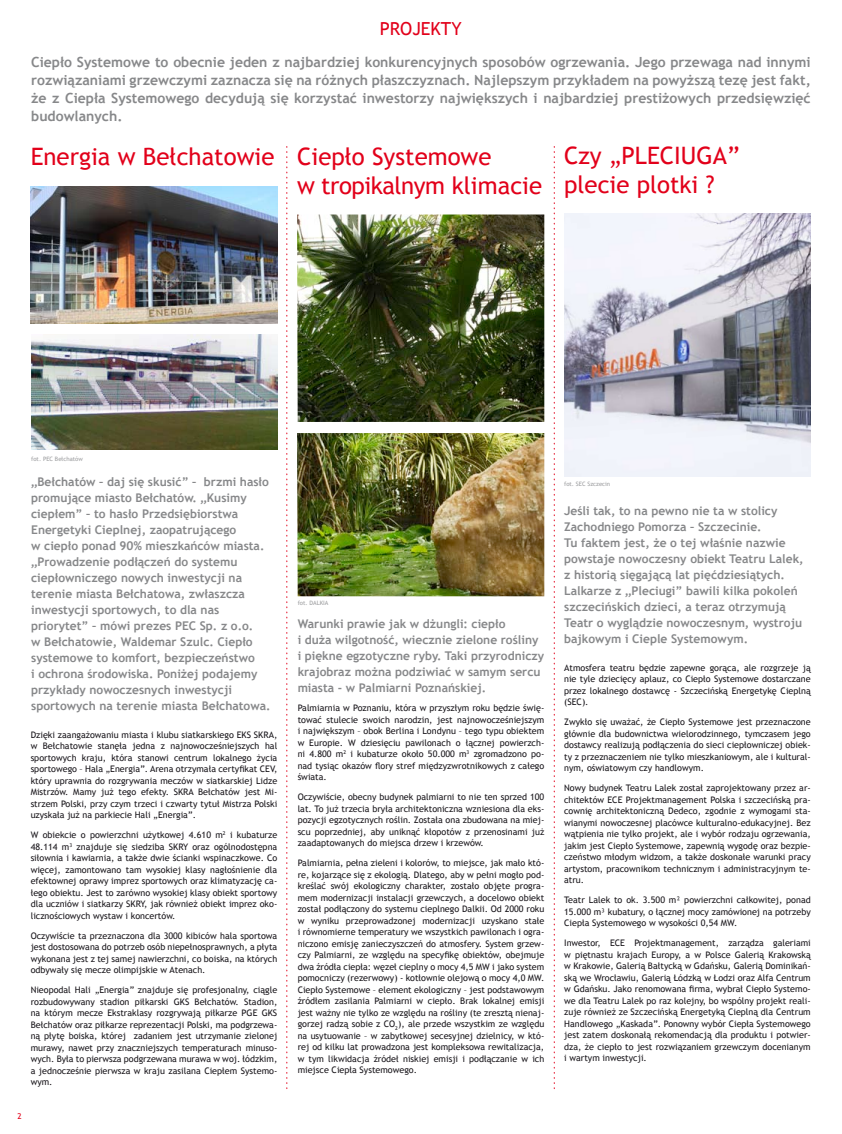
<style>
.page{position:relative;width:842px;height:1134px;background:#fff}
.page>*{position:absolute;margin:0;border:0;box-sizing:border-box;transform-origin:0 0}
.t1{font:24px/28.8px "Trebuchet MS";color:#e2001a}
.t2{font:18px "Trebuchet MS";color:#e2001a}
.t3{font:700 14px/18px "Trebuchet MS";color:#87888a;text-align:justify}
.t4{font:700 12px/16px "Trebuchet MS";color:#87888a}
.t5{font:9px/11.5px "Trebuchet MS";color:#1a171c;text-align:justify}
.t6{font:8px "Trebuchet MS";color:#e2001a}
.t7{font:6px "Trebuchet MS";color:#9d9ea0}
</style>
<div class="page">
<svg style="left:286px;top:146px;width:1px;height:943px"></svg>
<svg style="left:554px;top:146px;width:1px;height:943px"></svg>
<img style="left:297px;top:214px;width:247px;height:208px">
<img style="left:297px;top:433px;width:247px;height:163px">
<img style="left:31px;top:187px;width:246px;height:136px">
<img style="left:31px;top:334px;width:246px;height:116px">
<img style="left:564px;top:213px;width:247px;height:263px">
<h2 class="t2" style="left:380px;top:18px;width:83px">PROJEKTY</h2>
<p class="t3" style="left:31px;top:53px;width:781px">Ciepło Systemowe to obecnie jeden z najbardziej konkurencyjnych sposobów ogrzewania. Jego przewaga nad innymi rozwiązaniami grzewczymi zaznacza się na różnych płaszczyznach. Najlepszym przykładem na powyższą tezę jest fakt, że z Ciepła Systemowego decydują się korzystać inwestorzy największych i najbardziej prestiżowych przedsięwzięć budowlanych.</p>
<h1 class="t1" style="left:297px;top:143px;width:246px;text-indent:-266px">Energia w Bełchatowie Ciepło Systemowe<br>w tropikalnym klimacie</h1>
<h1 class="t1" style="left:564px;top:142px;width:177px">Czy „PLECIUGA” plecie plotki ?</h1>
<p class="t7" style="left:31px;top:455px;width:53px">fot. PEC Bełchatów</p>
<p class="t4" style="left:31px;top:473px;width:241px">„Bełchatów – daj się skusić” – brzmi hasło promujące miasto Bełchatów. „Kusimy ciepłem” – to hasło Przedsiębiorstwa Energetyki Cieplnej, zaopatrującego<br>w ciepło ponad 90% mieszkańców miasta. „Prowadzenie podłączeń do systemu ciepłowniczego nowych inwestycji na terenie miasta Bełchatowa, zwłaszcza inwestycji sportowych, to dla nas priorytet” – mówi prezes PEC Sp. z o.o.<br>w Bełchatowie, Waldemar Szulc. Ciepło systemowe to komfort, bezpieczeństwo<br>i ochrona środowiska. Poniżej podajemy przykłady nowoczesnych inwestycji sportowych na terenie miasta Bełchatowa.</p>
<p class="t5" style="left:31px;top:729px;width:248px">Dzięki zaangażowaniu miasta i klubu siatkarskiego EKS SKRA, w Bełchatowie stanęła jedna z najnowocześniejszych hal sportowych kraju, która stanowi centrum lokalnego życia sportowego – Hala „Energia”. Arena otrzymała certyfikat CEV, który uprawnia do rozgrywania meczów w siatkarskiej Lidze Mistrzów. Mamy już tego efekty. SKRA Bełchatów jest Mi&shy;strzem Polski, przy czym trzeci i czwarty tytuł Mistrza Polski uzyskała już na parkiecie Hali „Energia”.</p>
<p class="t5" style="left:31px;top:829px;width:248px">W obiekcie o powierzchni użytkowej 4.610 m<sup>2</sup> i kubaturze 48.114 m<sup>3</sup> znajduje się siedziba SKRY oraz ogólnodostępna siłownia i kawiarnia, a także dwie ścianki wspinaczkowe. Co więcej, zamontowano tam wysokiej klasy nagłośnienie dla efektownej oprawy imprez sportowych oraz klimatyzację ca&shy;łego obiektu. Jest to zarówno wysokiej klasy obiekt sportowy dla uczniów i siatkarzy SKRY, jak również obiekt imprez oko&shy;licznościowych wystaw i koncertów.</p>
<p class="t5" style="left:31px;top:930px;width:248px">Oczywiście ta przeznaczona dla 3000 kibiców hala sportowa jest dostosowana do potrzeb osób niepełnosprawnych, a płyta wykonana jest z tej samej nawierzchni, co boiska, na których odbywały się mecze olimpijskie w Atenach.</p>
<p class="t5" style="left:31px;top:984px;width:248px">Nieopodal Hali „Energia” znajduje się profesjonalny, ciągle rozbudowywany stadion piłkarski GKS Bełchatów. Stadion, na którym mecze Ekstraklasy rozgrywają piłkarze PGE GKS Bełchatów oraz piłkarze reprezentacji Polski, ma podgrzewa&shy;ną płytę boiska, której zadaniem jest utrzymanie zielonej murawy, nawet przy znaczniejszych temperaturach minuso&shy;wych. Była to pierwsza podgrzewana murawa w woj. łódzkim, a jednocześnie pierwsza w kraju zasilana Ciepłem Systemo&shy;wym.</p>
<p class="t6" style="left:17px;top:1111px;width:6px">2</p>
<p class="t7" style="left:298px;top:600px;width:32px">fot. DALKIA</p>
<h3 class="t4" style="left:298px;top:615px;width:248px">Warunki prawie jak w dżungli: ciepło<br>i duża wilgotność, wiecznie zielone rośliny i piękne egzotyczne ryby. Taki przyrodniczy krajobraz można podziwiać w samym sercu miasta - w Palmiarni Poznańskiej.</h3>
<p class="t5" style="left:298px;top:702px;width:248px">Palmiarnia w Poznaniu, która w przyszłym roku będzie świę&shy;tować stulecie swoich narodzin, jest najnowocześniejszym i największym – obok Berlina i Londynu – tego typu obiektem w Europie. W dziesięciu pawilonach o łącznej powierzch&shy;ni 4.800 m<sup>2</sup> i kubaturze około 50.000 m<sup>3</sup> zgromadzono po&shy;nad tysiąc okazów flory stref międzyzwrotnikowych z całego świata.</p>
<p class="t5" style="left:298px;top:791px;width:248px">Oczywiście, obecny budynek palmiarni to nie ten sprzed 100 lat. To już trzecia bryła architektoniczna wzniesiona dla eks&shy;pozycji egzotycznych roślin. Została ona zbudowana na miej&shy;scu poprzedniej, aby uniknąć kłopotów z przenosinami już zaadaptowanych do miejsca drzew i krzewów.</p>
<p class="t5" style="left:298px;top:857px;width:248px">Palmiarnia, pełna zieleni i kolorów, to miejsce, jak mało któ&shy;re, kojarzące się z ekologią. Dlatego, aby w pełni mogło pod&shy;kreślać swój ekologiczny charakter, zostało objęte progra&shy;mem modernizacji instalacji grzewczych, a docelowo obiekt został podłączony do systemu cieplnego Dalkii. Od 2000 roku w wyniku przeprowadzonej modernizacji uzyskano stałe i równomierne temperatury we wszystkich pawilonach i ogra&shy;niczono emisję zanieczyszczeń do atmosfery. System grzew&shy;czy Palmiarni, ze względu na specyfikę obiektów, obejmuje dwa źródła ciepła: węzeł cieplny o mocy 4,5 MW i jako system pomocniczy (rezerwowy) - kotłownie olejową o mocy 4,0 MW.<br>Ciepło Systemowe – element ekologiczny – jest podstawowym źródłem zasilania Palmiarni w ciepło. Brak lokalnej emisji jest ważny nie tylko ze względu na rośliny (te zresztą nienaj&shy;gorzej radzą sobie z CO<sub>2</sub>), ale przede wszystkim ze względu na usytuowanie – w zabytkowej secesyjnej dzielnicy, w któ&shy;rej od kilku lat prowadzona jest kompleksowa rewitalizacja, w tym likwidacja źródeł niskiej emisji i podłączanie w ich miejsce Ciepła Systemowego.</p>
<p class="t7" style="left:564px;top:481px;width:48px">fot. SEC Szczecin</p>
<p class="t4" style="left:564px;top:503px;width:241px">Jeśli tak, to na pewno nie ta w stolicy Zachodniego Pomorza – Szczecinie.<br>Tu faktem jest, że o tej właśnie nazwie powstaje nowoczesny obiekt Teatru Lalek, z historią sięgającą lat pięćdziesiątych.<br>Lalkarze z „Pleciugi” bawili kilka pokoleń szczecińskich dzieci, a teraz otrzymują Teatr o wyglądzie nowoczesnym, wystroju bajkowym i Cieple Systemowym.</p>
<p class="t5" style="left:564px;top:662px;width:248px">Atmosfera teatru będzie zapewne gorąca, ale rozgrzeje ją nie tyle dziecięcy aplauz, co Ciepło Systemowe dostarczane przez lokalnego dostawcę - Szczecińską Energetykę Cieplną (SEC).</p>
<p class="t5" style="left:564px;top:716px;width:248px">Zwykło się uważać, że Ciepło Systemowe jest przeznaczone głównie dla budownictwa wielorodzinnego, tymczasem jego dostawcy realizują podłączenia do sieci ciepłowniczej obiek&shy;ty z przeznaczeniem nie tylko mieszkaniowym, ale i kultural&shy;nym, oświatowym czy handlowym.</p>
<p class="t5" style="left:564px;top:782px;width:248px">Nowy budynek Teatru Lalek został zaprojektowany przez ar&shy;chitektów ECE Projektmanagement Polska i szczecińską pra&shy;cownię architektoniczną Dedeco, zgodnie z wymogami sta&shy;wianymi nowoczesnej placówce kulturalno-edukacyjnej. Bez wątpienia nie tylko projekt, ale i wybór rodzaju ogrzewania, jakim jest Ciepło Systemowe, zapewnią wygodę oraz bezpie&shy;czeństwo młodym widzom, a także doskonałe warunki pracy artystom, pracownikom technicznym i administracyjnym te&shy;atru.</p>
<p class="t5" style="left:564px;top:894px;width:248px">Teatr Lalek to ok. 3.500 m² powierzchni całkowitej, ponad 15.000 m³ kubatury, o łącznej mocy zamówionej na potrzeby Ciepła Systemowego w wysokości 0,54 MW.</p>
<p class="t5" style="left:564px;top:937px;width:248px">Inwestor, ECE Projektmanagement, zarządza galeriami w piętnastu krajach Europy, a w Polsce Galerią Krakowską w Krakowie, Galerią Bałtycką w Gdańsku, Galerią Dominikań&shy;ską we Wrocławiu, Galerią Łódzką w Łodzi oraz Alfa Centrum w Gdańsku. Jako renomowana firma, wybrał Ciepło Systemo&shy;we dla Teatru Lalek po raz kolejny, bo wspólny projekt reali&shy;zuje również ze Szczecińską Energetyką Cieplną dla Centrum Handlowego „Kaskada”. Ponowny wybór Ciepła Systemowego jest zatem doskonałą rekomendacją dla produktu i potwier&shy;dza, że ciepło to jest rozwiązaniem grzewczym docenianym i wartym inwestycji.</p>
</div>
